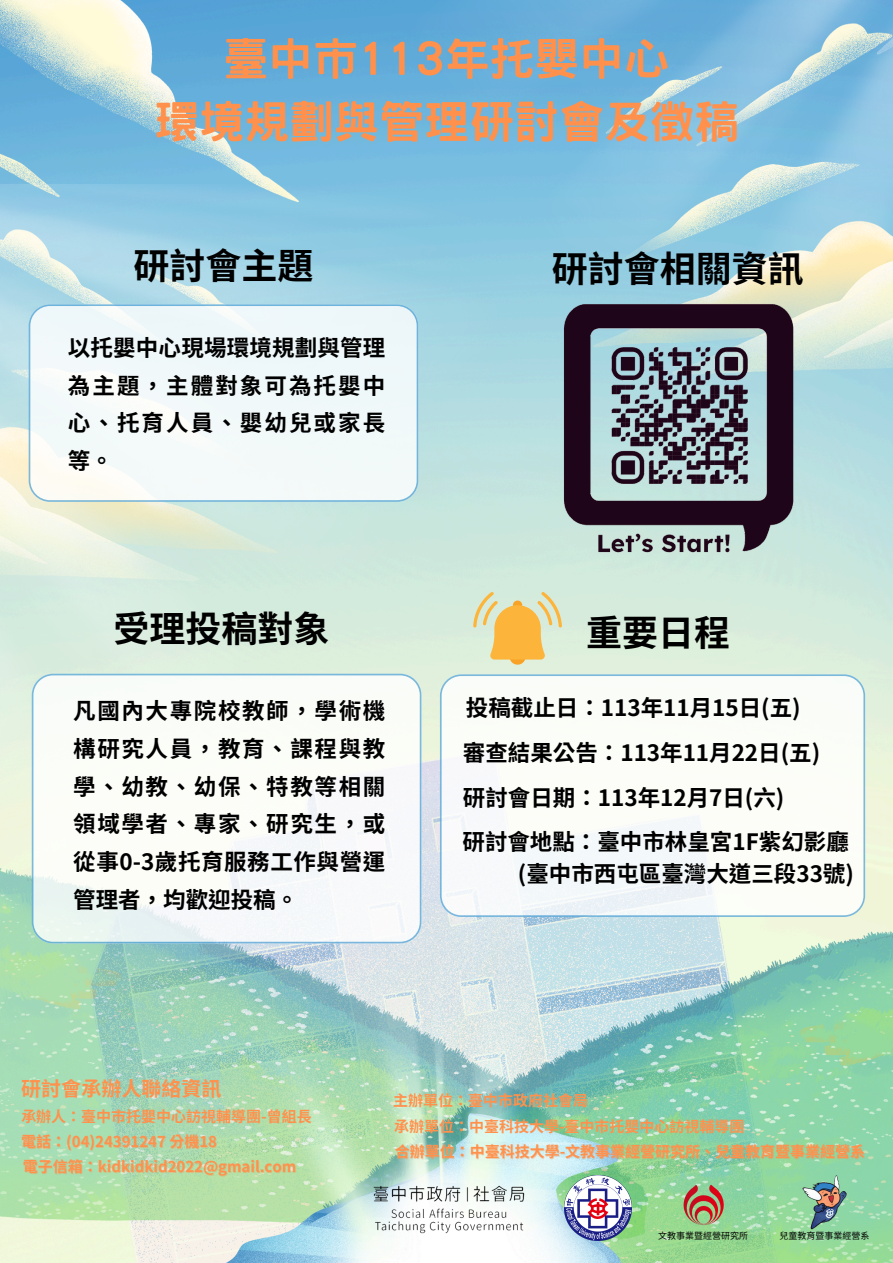
<style>
.page{position:relative;width:893px;height:1263px;background:#fff}
.page>*{position:absolute;margin:0;border:0;box-sizing:border-box;transform-origin:0 0}
.t1{font:800 45px/63px "Han Wang Hei";color:#ff914d;text-align:center}
.t2{font:700 36px "Noto Sans TC";color:#000}
.t3{font:700 22.5px/37.7px "Noto Sans TC";color:#000;text-align:justify}
.t4{font:700 20.02px "Noto Sans TC";color:#ff914d}
.t5{font:700 15px "Noto Sans TC";color:#ff914d}
.t6{font:9px "Noto Sans TC";color:#000}
.s1{color:rgb(255 145 77/.4)}
</style>
<div class="page">
<img style="left:0;top:0;width:893px;height:1263px">
<img style="left:320px;top:0;width:573px;height:505px">
<img style="left:0;top:0;width:298px;height:184px">
<img style="left:0;top:184px;width:506px;height:676px">
<svg style="left:29px;top:304px;width:389px;height:198px"></svg>
<svg style="left:440px;top:674px;width:425px;height:243px"></svg>
<img style="left:0;top:860px;width:647px;height:380px">
<img style="left:665px;top:917px;width:228px;height:346px">
<img style="left:137px;top:1114px;width:715px;height:149px">
<img style="left:573px;top:0;width:320px;height:374px">
<img style="left:237px;top:910px;width:428px;height:353px">
<svg style="left:473px;top:592px;width:89px;height:75px"></svg>
<img style="left:670px;top:1175px;width:66px;height:54px">
<img style="left:802px;top:1175px;width:44px;height:54px">
<img style="left:564px;top:1176px;width:67px;height:64px">
<svg style="left:32px;top:674px;width:389px;height:269px"></svg>
<img style="left:545px;top:295px;width:270px;height:271px">
<img style="left:343px;top:1183px;width:208px;height:50px">
<p class="t1" style="left:154px;top:27px;width:586px">臺中市113年托嬰中心<br>環境規劃與管理研討會及徵稿</p>
<p class="t2" style="left:133px;top:237px;width:181px">研討會主題</p>
<h6 class="t3" style="left:68px;top:327px;width:319px">以托嬰中心現場環境規劃與管理為主題，主體對象可為托嬰中心、托育人員、嬰幼兒或家長等。</h6>
<h6 class="t2" style="left:113px;top:600px;width:217px">受理投稿對象</h6>
<p class="t3" style="left:73px;top:691px;width:313px">凡國內大專院校教師，學術機構研究人員，教育、課程與教學、幼教、幼保、特教等相關領域學者、專家、研究生，或從事0-3歲托育服務工作與營運管理者，均歡迎投稿。</p>
<h4 class="t2" style="left:552px;top:240px;width:253px">研討會相關資訊</h4>
<h4 class="t2" style="left:586px;top:605px;width:145px">重要日程</h4>
<h4 class="t3" style="left:466px;top:688px;width:336px">投稿截止日：113年11月 15日 (五)</h4>
<h4 class="t3" style="left:463px;top:733px;width:359px">審查結果公告：113年11月 22日 (五)</h4>
<p class="t3" style="left:463px;top:778px;width:323px">研討會日期：113年12月 7日 (六)</p>
<h2 class="t3" style="left:462px;top:822px;width:388px">研討會地點：臺中市林皇宮1F紫幻影廳</h2>
<p class="t3" style="left:518px;top:854px;width:337px">(臺中市西屯區臺灣大道三段33號)</p>
<h5 class="t4" style="left:21px;top:1072px;width:202px">研討會承辦人聯絡資訊</h5>
<h6 class="t5" style="left:21px;top:1104px;width:291px">承辦人：臺中市托嬰中心訪視輔導團-曾組長</h6>
<p class="t5" style="left:21px;top:1129px;width:197px">電話：(04)24391247 分機18</p>
<h6 class="t5" style="left:23px;top:1155px;width:275px">電<span class="s1">子</span>信箱：kidkidkid2022@gmail.com</h6>
<p class="t5" style="left:393px;top:1088px;width:196px">主辦單位：臺中市政府社會局</p>
<h3 class="t5" style="left:394px;top:1115px;width:352px">承辦單位：中臺科技大學-臺中市托嬰中心訪視輔導團</h3>
<p class="t5" style="left:395px;top:1140px;width:472px">合辦單位：中臺科技<span class="s1">大</span>學-<span class="s1">文</span>教事業經營研究所、兒童教育暨事業經營系</p>
<h6 class="t6" style="left:658px;top:1229px;width:92px">文教事業暨經營研究所</h6>
<h6 class="t6" style="left:779px;top:1229px;width:92px">兒童教育暨事業經營系</h6>
</div>
